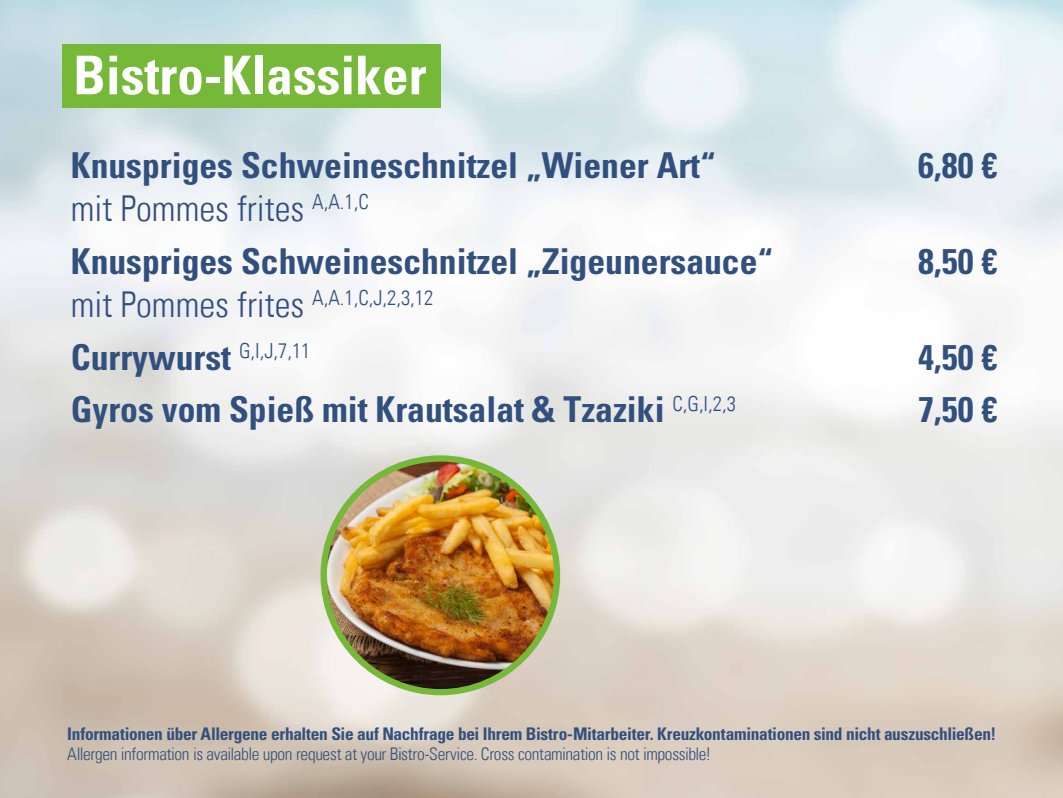
<style>
.page{position:relative;width:1063px;height:798px;background:#fff}
.page>*{position:absolute;margin:0;border:0;box-sizing:border-box;transform-origin:0 0}
.t1{font:700 condensed 53.44px "Univers LT Std";color:#fff}
.t2{font:700 condensed 35.62px "Univers LT Std";color:#32507e}
.t3{font:300 condensed 35.62px "Univers LT";color:#32507e}
.t4{font:300 condensed 20.75px "Univers LT";color:#32507e}
.t5{font:700 condensed 17.38px "Univers LT Std";letter-spacing:-.02em;color:#32507e}
.t6{font:300 condensed 17.38px "Univers LT";letter-spacing:-.02em;color:#32507e}
.s1{font-size:35.62px}
</style>
<div class="page">
<img style="left:0;top:0;width:1063px;height:797px">
<img style="left:324px;top:458px;width:233px;height:234px;border-radius:117px">
<div style="left:321px;top:455px;width:239px;height:240px;border:6px solid #76b837;border-radius:50%"></div>
<div style="left:63px;top:44px;width:378px;height:64px;background:#76b837"></div>
<h1 class="t1" style="left:73px;top:42px;width:355px">Bistro-Klassiker</h1>
<p class="t2" style="left:71px;top:144px;width:647px">Knuspriges Schweineschnitzel „Wiener Art“</p>
<p class="t3" style="left:71px;top:187px;width:299px">mit Pommes frites <sup>A,A.1,C</sup></p>
<p class="t2" style="left:71px;top:239px;width:704px">Knuspriges Schweineschnitzel „Zigeunersauce“</p>
<p class="t4" style="left:71px;top:285px;width:364px"><span class="s1">mit Pommes frites</span> A,A.1,C,J,2,3,12</p>
<p class="t2" style="left:918px;top:144px;width:81px">6,80 €</p>
<p class="t2" style="left:918px;top:239px;width:81px">8,50 €</p>
<p class="t2" style="left:71px;top:335px;width:241px">Currywurst <sup>G,I,J,7,11</sup></p>
<p class="t2" style="left:918px;top:335px;width:81px">4,50 €</p>
<p class="t2" style="left:71px;top:388px;width:667px">Gyros vom Spieß mit Krautsalat &amp; Tzaziki <sup>C,G,I,2,3</sup></p>
<p class="t2" style="left:918px;top:388px;width:81px">7,50 €</p>
<p class="t5" style="left:67px;top:722px;width:930px">Informationen über Allergene erhalten Sie auf Nachfrage bei Ihrem Bistro-Mitarbeiter. Kreuzkontaminationen sind nicht auszuschließen!</p>
<p class="t6" style="left:67px;top:742px;width:646px">Allergen information is available upon request at your Bistro-Service. Cross contamination is not impossible!</p>
</div>
